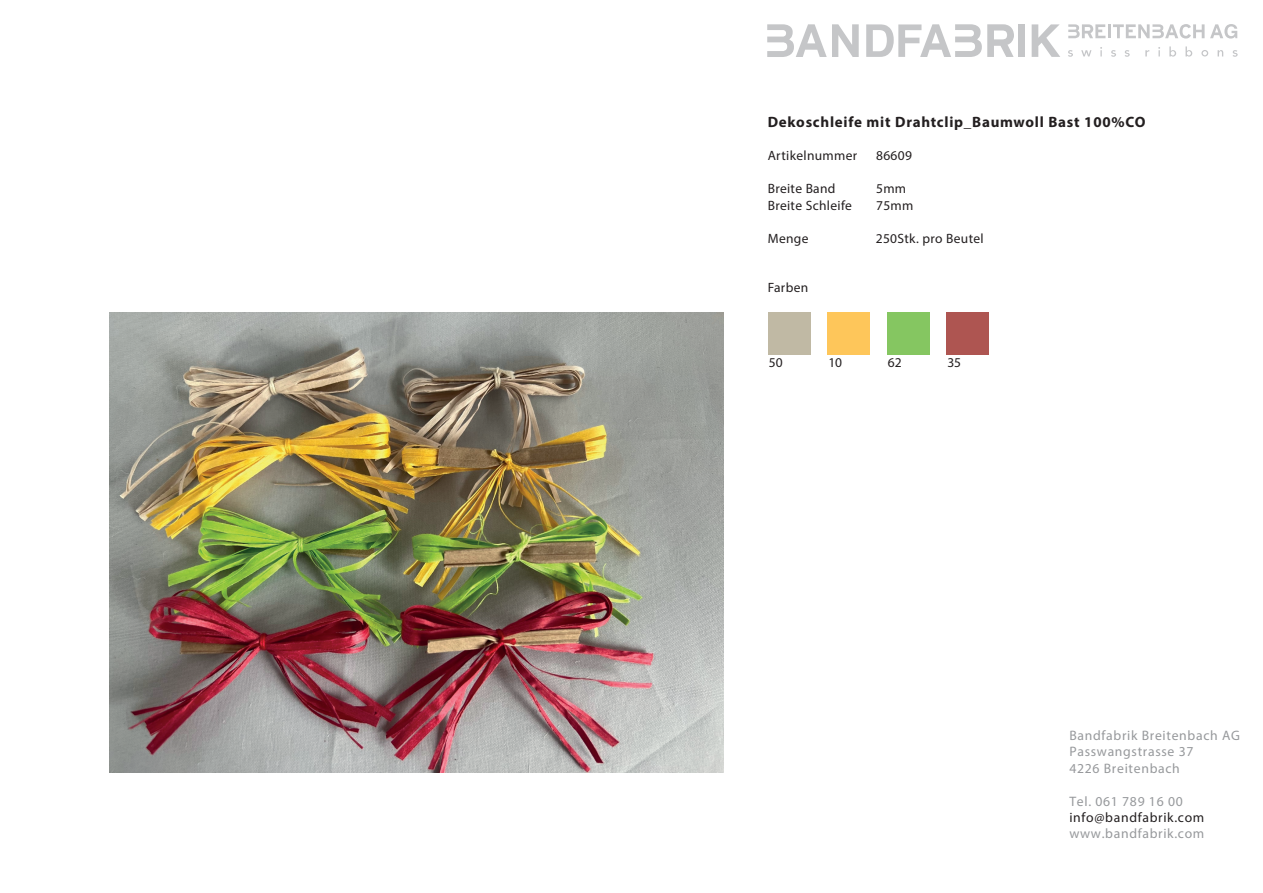
<style>
.page{position:relative;width:1263px;height:893px;background:#fff}
.page>*{position:absolute;margin:0;border:0;box-sizing:border-box;transform-origin:0 0}
.t1{font:700 15px "Myriad Pro";letter-spacing:.05em;color:#231f20}
.t2{font:13.65px/16.5px "Myriad Pro";letter-spacing:.05em;color:#97999c}
.t3{font:13.65px "Myriad Pro";letter-spacing:.05em;color:#231f20}
.t4{font:13.5px "Myriad Pro";letter-spacing:.025em;color:#231f20}
</style>
<div class="page">
<img style="left:110px;top:312px;width:613px;height:461px">
<div style="left:768px;top:312px;width:43px;height:43px;background:#c0b9a4"></div>
<div style="left:828px;top:312px;width:42px;height:43px;background:#fec65a"></div>
<div style="left:887px;top:312px;width:43px;height:43px;background:#85c661"></div>
<div style="left:947px;top:312px;width:42px;height:43px;background:#ae5551"></div>
<div style="left:1018px;top:24px;width:7px;height:33px;background:#c5c6c8"></div>
<svg style="left:767px;top:24px;width:92px;height:33px"></svg>
<svg style="left:866px;top:24px;width:148px;height:33px"></svg>
<svg style="left:1032px;top:24px;width:28px;height:33px"></svg>
<svg style="left:1068px;top:46px;width:170px;height:11px"></svg>
<hr style="left:1108px;top:24px;width:3px;height:14px;background:#c5c6c8">
<svg style="left:1113px;top:24px;width:91px;height:15px"></svg>
<svg style="left:1068px;top:24px;width:37px;height:14px"></svg>
<svg style="left:1210px;top:24px;width:27px;height:15px"></svg>
<p class="t1" style="left:768px;top:112px;width:379px">Dekoschleife mit Drahtclip_Baumwoll Bast 100%CO</p>
<p class="t4" style="left:768px;top:147px;width:91px">Artikelnummer</p>
<p class="t4" style="left:876px;top:147px;width:37px">86609</p>
<p class="t4" style="left:768px;top:180px;width:69px">Breite Band</p>
<p class="t4" style="left:876px;top:180px;width:32px">5mm</p>
<p class="t4" style="left:768px;top:197px;width:86px">Breite Schleife</p>
<p class="t4" style="left:876px;top:197px;width:39px">75mm</p>
<p class="t4" style="left:768px;top:230px;width:42px">Menge</p>
<p class="t4" style="left:876px;top:230px;width:109px">250Stk. pro Beutel</p>
<p class="t4" style="left:768px;top:279px;width:42px">Farben</p>
<p class="t4" style="left:769px;top:355px;width:15px">50</p>
<p class="t4" style="left:828px;top:355px;width:15px">10</p>
<p class="t4" style="left:888px;top:355px;width:15px">62</p>
<p class="t4" style="left:947px;top:355px;width:15px">35</p>
<p class="t2" style="left:1069px;top:727px;width:172px">Bandfabrik Breitenbach AG<br>Passwangstrasse 37<br>4226 Breitenbach</p>
<p class="t2" style="left:1069px;top:792px;width:115px">Tel. 061 789 16 00</p>
<p class="t3" style="left:1069px;top:809px;width:136px">info@bandfabrik.com</p>
<p class="t2" style="left:1069px;top:825px;width:136px">www.bandfabrik.com</p>
</div>
